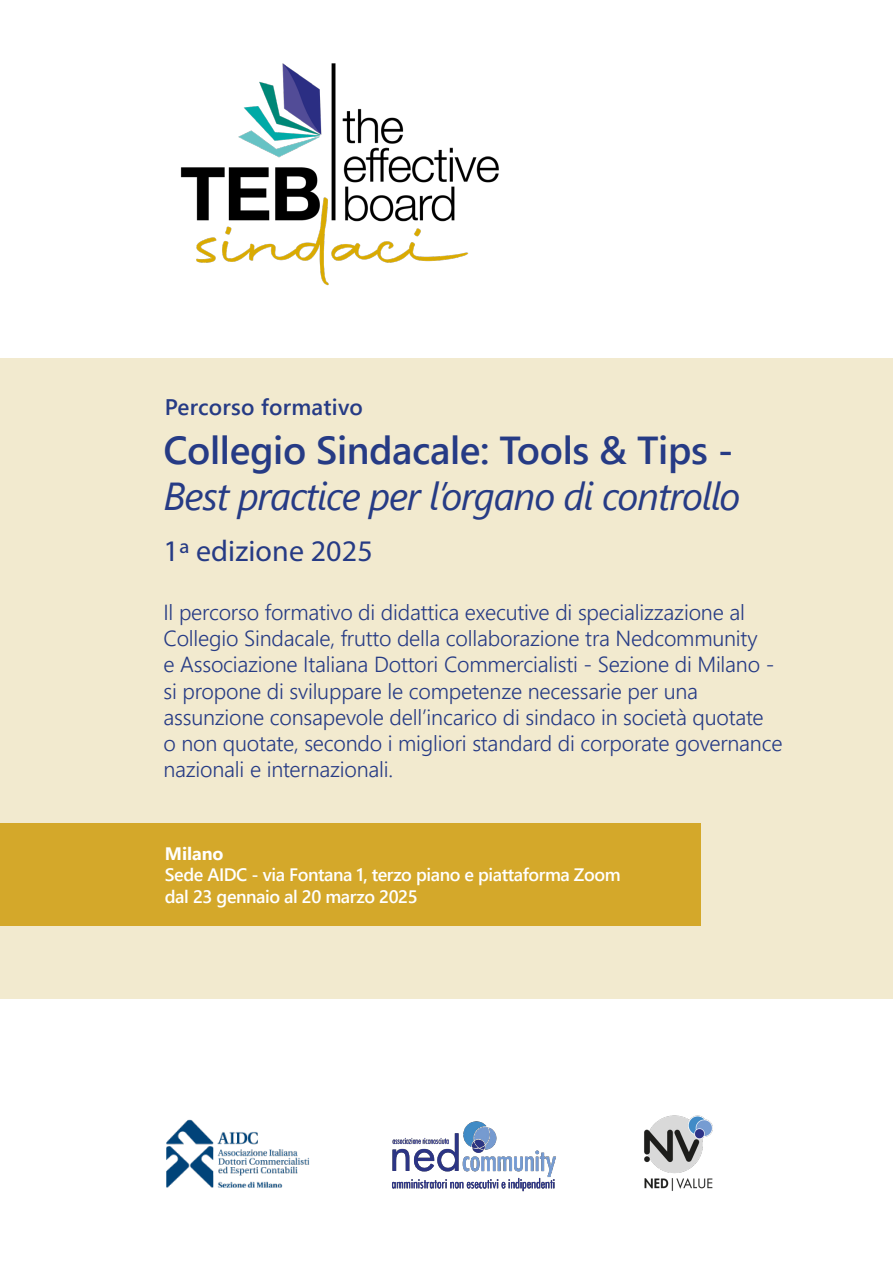
<style>
.page{position:relative;width:893px;height:1263px;background:#fff}
.page>*{position:absolute;margin:0;border:0;box-sizing:border-box;transform-origin:0 0}
.t1{font:italic 39px "Segoe UI";letter-spacing:-.03em;color:#263b85}
.t2{font:600 39px "Segoe UI";letter-spacing:-.01em;color:#263b85}
.t3{font:30px "Myriad Pro";letter-spacing:.005em;color:#263b85}
.t4{font:600 22.5px "Segoe UI";letter-spacing:.01em;color:#263b85}
.t5{font:300 21.75px/26.1px "Segoe UI";letter-spacing:-.01em;color:#263b85}
.t6{font:600 18px/21.6px "Segoe UI";letter-spacing:-.025em;color:#fff}
.t7{font:700 18px "Segoe UI";letter-spacing:-.005em;color:#fff}
</style>
<div class="page">
<div style="left:0;top:358px;width:893px;height:641px;background:#f2eacf"></div>
<div style="left:0;top:823px;width:700px;height:102px;background:#d4a82a"></div>
<img style="left:180px;top:63px;width:319px;height:223px">
<img style="left:392px;top:1121px;width:164px;height:71px">
<img style="left:644px;top:1115px;width:69px;height:76px">
<img style="left:166px;top:1119px;width:144px;height:69px">
<p class="t4" style="left:165px;top:385px;width:199px">Percorso formativo</p>
<h1 class="t2" style="left:163px;top:413px;width:572px">Collegio Sindacale: Tools &amp; Tips -</h1>
<h1 class="t1" style="left:163px;top:460px;width:578px">Best practice per l’organo di controllo</h1>
<h2 class="t3" style="left:163px;top:532px;width:211px">1ª edizione 2025</h2>
<p class="t5" style="left:163px;top:597px;width:621px">Il percorso formativo di didattica executive di specializzazione al Collegio Sindacale, frutto della collaborazione tra Nedcommunity<br>e Associazione Italiana Dottori Commercialisti - Sezione di Milano - si propone di sviluppare le competenze necessarie per una assunzione consapevole dell’incarico di sindaco in società quotate<br>o non quotate, secondo i migliori standard di corporate governance nazionali e internazionali.</p>
<p class="t7" style="left:165px;top:836px;width:60px">Milano</p>
<p class="t6" style="left:165px;top:862px;width:457px">Sede AIDC - via Fontana 1, terzo piano e piattaforma Zoom dal 23 gennaio al 20 marzo 2025</p>
</div>
